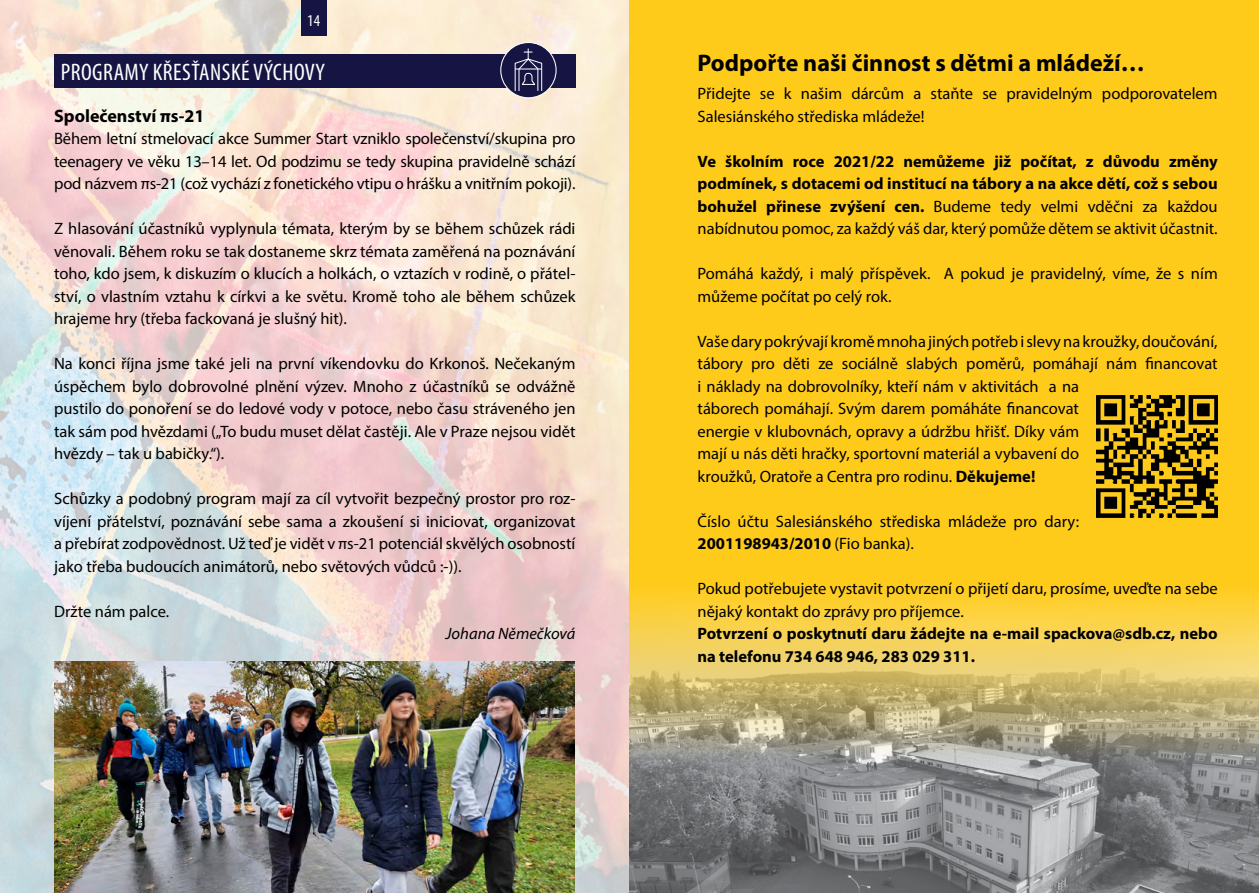
<style>
.page{position:relative;width:1259px;height:893px;background:#fff}
.page>*{position:absolute;margin:0;border:0;box-sizing:border-box;transform-origin:0 0}
.t1{font:700 24px "Myriad Pro";color:#000}
.t2{font:condensed 24px "Myriad Pro";letter-spacing:.02em;color:#fff}
.t3{font:700 18px "Myriad Pro";color:#000}
.t4{font:16.5px/22.5px "Myriad Pro";color:#000}
.t5{font:700 16.5px/22.5px "Myriad Pro";color:#000;text-align:justify}
.t6{font:italic 16.5px "Myriad Pro";color:#000}
.t7{font:condensed 16.5px "Myriad Pro";color:#fff}
.s1{font-weight:400}
.s2{font-weight:700}
</style>
<div class="page">
<img style="left:0;top:0;width:629px;height:893px">
<div style="left:301px;top:0;width:25px;height:35px;background:#161442"></div>
<div style="left:629px;top:0;width:630px;height:893px;background:#ffcb1b"></div>
<img style="left:1096px;top:395px;width:122px;height:123px">
<img style="left:629px;top:594px;width:630px;height:299px">
<div style="left:54px;top:54px;width:521px;height:33px;background:#161442"></div>
<div style="left:501px;top:43px;width:55px;height:55px;background:#161442;border-radius:50%"></div>
<svg style="left:514px;top:49px;width:28px;height:42px"></svg>
<div style="left:500px;top:42px;width:56px;height:56px;border:1px solid #fff;border-radius:50%"></div>
<img style="left:54px;top:662px;width:520px;height:231px">
<p class="t7" style="left:307px;top:10px;width:14px">14</p>
<h1 class="t2" style="left:61px;top:57px;width:266px">PROGRAMY KŘESŤANSKÉ VÝCHOVY</h1>
<p class="t3" style="left:54px;top:104px;width:152px">Společenství πs-21</p>
<p class="t4" style="left:54px;top:127px;width:523px;text-align:justify">Během letní stmelovací akce Summer Start vzniklo společenství/skupina pro teenagery ve věku 13–14 let. Od podzimu se tedy skupina pravidelně schází pod názvem πs-21 (což vychází z fonetického vtipu o hrášku a vnitřním pokoji).</p>
<p class="t4" style="left:54px;top:217px;width:523px;text-align:justify">Z hlasování účastníků vyplynula témata, kterým by se během schůzek rádi věnovali. Během roku se tak dostaneme skrz témata zaměřená na poznávání toho, kdo jsem, k diskuzím o klucích a holkách, o vztazích v rodině, o přátel&shy;ství, o vlastním vztahu k církvi a ke světu. Kromě toho ale během schůzek hrajeme hry (třeba fackovaná je slušný hit).</p>
<p class="t4" style="left:54px;top:352px;width:523px;text-align:justify">Na konci října jsme také jeli na první víkendovku do Krkonoš. Nečekaným úspěchem bylo dobrovolné plnění výzev. Mnoho z účastníků se odvážně pustilo do ponoření se do ledové vody v potoce, nebo času stráveného jen tak sám pod hvězdami („To budu muset dělat častěji. Ale v Praze nejsou vidět hvězdy – tak u babičky.“).</p>
<p class="t4" style="left:54px;top:487px;width:523px;text-align:justify">Schůzky a podobný program mají za cíl vytvořit bezpečný prostor pro roz&shy;víjení přátelství, poznávání sebe sama a zkoušení si iniciovat, organizovat a přebírat zodpovědnost. Už teď je vidět v πs-21 potenciál skvělých osobností jako třeba budoucích animátorů, nebo světových vůdců :-)).</p>
<p class="t4" style="left:54px;top:600px;width:117px">Držte nám palce.</p>
<p class="t6" style="left:445px;top:623px;width:131px">Johana Němečková</p>
<h1 class="t1" style="left:697px;top:47px;width:449px">Podpořte naši činnost s dětmi a mládeží…</h1>
<p class="t4" style="left:697px;top:82px;width:521px">Přidejte se k našim dárcům a staňte se pravidelným podporovatelem<br>Salesiánského střediska mládeže!</p>
<p class="t5" style="left:697px;top:149px;width:522px">Ve školním roce 2021/22 nemůžeme již počítat, z důvodu změny podmínek, s dotacemi od institucí na tábory a na akce dětí, což s sebou bohužel přinese zvýšení cen. <span class="s1">Budeme tedy velmi vděčni za každou nabídnutou pomoc, za každý váš dar, který pomůže dětem se aktivit účastnit.</span></p>
<p class="t4" style="left:697px;top:262px;width:522px">Pomáhá každý, i malý příspěvek. A pokud je pravidelný, víme, že s ním můžeme počítat po celý rok.</p>
<p class="t4" style="left:697px;top:329px;width:522px">Vaše dary pokrývají kromě mnoha jiných potřeb i slevy na kroužky, doučování, tábory pro děti ze sociálně slabých poměrů, pomáhají nám financovat i náklady na dobrovolníky, kteří nám v aktivitách a na<br>táborech pomáhají. Svým darem pomáháte financovat<br>energie v klubovnách, opravy a údržbu hřišť. Díky vám<br>mají u nás děti hračky, sportovní materiál a vybavení do<br>kroužků, Oratoře a Centra pro rodinu. <span class="s2">Děkujeme!</span></p>
<p class="t4" style="left:697px;top:510px;width:383px">Číslo účtu Salesiánského střediska mládeže pro dary:<br><span class="s2">2001198943/2010</span> (Fio banka).</p>
<p class="t4" style="left:697px;top:577px;width:522px">Pokud potřebujete vystavit potvrzení o přijetí daru, prosíme, uveďte na sebe nějaký kontakt do zprávy pro příjemce.</p>
<p class="t5" style="left:697px;top:622px;width:522px">Potvrzení o poskytnutí daru žádejte na e-mail spackova@sdb.cz, nebo na telefonu 734 648 946, 283 029 311.</p>
</div>
